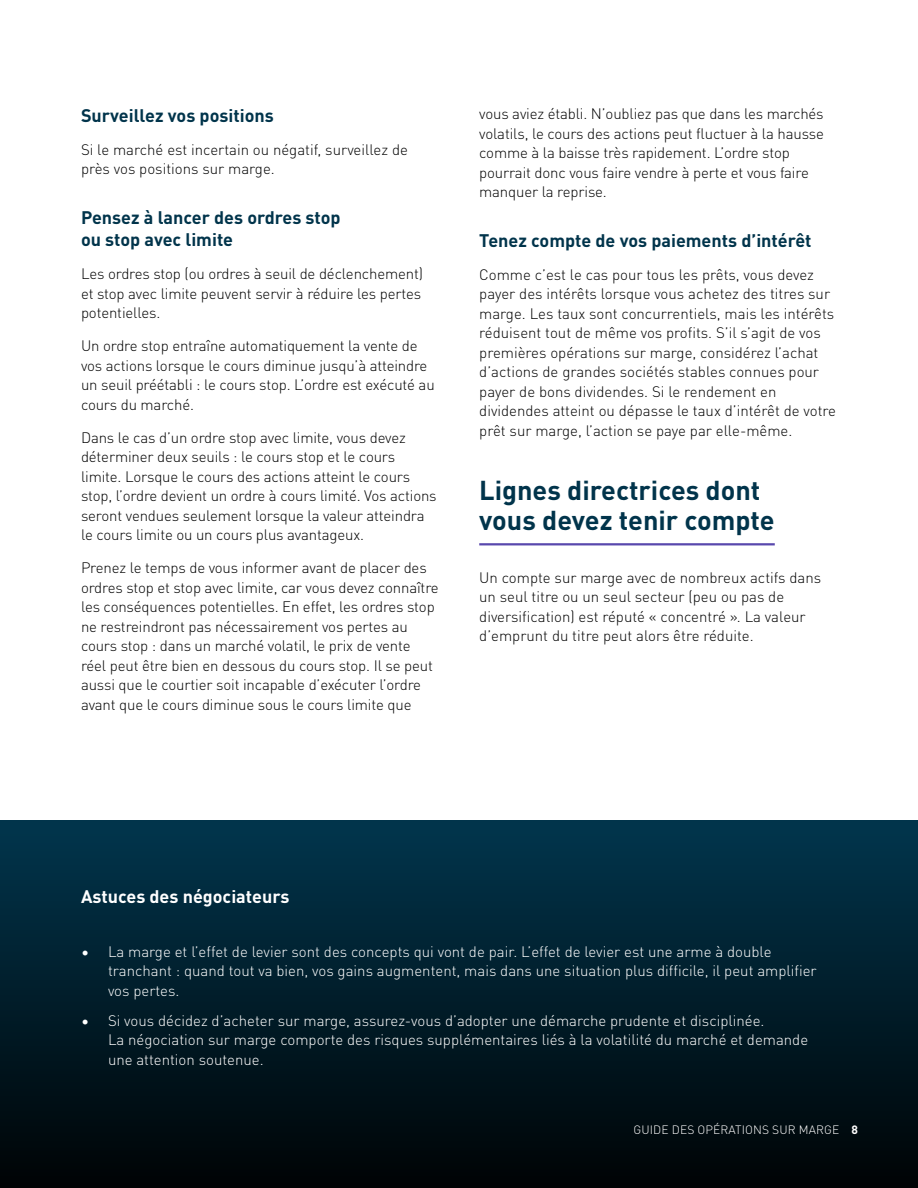
<style>
.page{position:relative;width:918px;height:1188px;background:#fff}
.page>*{position:absolute;margin:0;border:0;box-sizing:border-box;transform-origin:0 0}
.Header2_2col_rule{font:700 27px/30px "DIN Pro";color:#01344b}
.Header3_2col{font:700 18px/22.5px "DIN Pro";color:#01344b}
.Header2_1col{font:700 18px "DIN Pro";color:#fff}
.Body_text_2col{font:300 15px/19.5px "DIN Pro";letter-spacing:-.01em;color:#000}
.Bullets_-_Mandarin{font:300 15px/19.5px "DIN Pro";color:#fff}
.Folio{font:300 12px "DIN Pro";letter-spacing:.01em;color:#fff}
.s1{font-weight:700}
</style>
<div class="page">
<div style="left:0;top:821px;width:918px;height:367px;background:linear-gradient(to bottom,#01354d,#000304)"></div>
<hr style="left:479px;top:543px;width:296px;height:2px;background:#5948ad">
<h3 class="Header3_2col" style="left:81px;top:103px;width:194px">Surveillez vos positions</h3>
<p class="Body_text_2col" style="left:81px;top:139px;width:329px">Si le marché est incertain ou négatif, surveillez de près vos positions sur marge.</p>
<h3 class="Header3_2col" style="left:81px;top:205px;width:261px">Pensez à lancer des ordres stop ou stop avec limite</h3>
<p class="Body_text_2col" style="left:81px;top:263px;width:344px;text-align:justify">Les ordres stop (ou ordres à seuil de déclenchement) et stop avec limite peuvent servir à réduire les pertes potentielles.</p>
<p class="Body_text_2col" style="left:81px;top:335px;width:355px">U n ordre stop entraîne automatiquement la vente de vos actions lorsque le cours diminue jusqu’à atteindre un seuil préétabli : le cours stop. L’ordre est exécuté au cours du marché.</p>
<p class="Body_text_2col" style="left:81px;top:427px;width:357px">Dans le cas d’un ordre stop avec limite, vous devez déterminer deux seuils : le cours stop et le cours limite. Lorsque le cours des actions atteint le cours stop, l’ordre devient un ordre à cours limité. Vos actions seront vendues seulement lorsque la valeur atteindra le cours limite ou un cours plus avantageux.</p>
<p class="Body_text_2col" style="left:81px;top:557px;width:359px">Prenez le temps de vous informer avant de placer des ordres stop et stop avec limite, car vous devez connaître les conséquences potentielles. En effet, les ordres stop ne restreindront pas nécessairement vos pertes au cours stop : dans un marché volatil, le prix de vente réel peut être bien en dessous du cours stop. I l se peut aussi que le courtier soit incapable d’exécuter l’ordre avant que le cours diminue sous le cours limite que</p>
<p class="Body_text_2col" style="left:479px;top:103px;width:346px">vous aviez établi. N ’oubliez pas que dans les marchés volatils, le cours des actions peut fluctuer à la hausse comme à la baisse très rapidement. L’ordre stop pourrait donc vous faire vendre à perte et vous faire manquer la reprise.</p>
<h3 class="Header3_2col" style="left:479px;top:228px;width:334px">Tenez compte de vos paiements d’intérêt</h3>
<p class="Body_text_2col" style="left:479px;top:264px;width:358px">Comme c’est le cas pour tous les prêts, vous devez payer des intérêts lorsque vous achetez des titres sur marge. Les taux sont concurrentiels, mais les intérêts réduisent tout de même vos profits. S’il s’agit de vos premières opérations sur marge, considérez l’achat d’actions de grandes sociétés stables connues pour payer de bons dividendes. Si le rendement en dividendes atteint ou dépasse le taux d’intérêt de votre prêt sur marge, l’action se paye par elle-même.</p>
<h2 class="Header2_2col_rule" style="left:479px;top:473px;width:297px">Lignes directrices dont vous devez tenir compte</h2>
<p class="Body_text_2col" style="left:479px;top:567px;width:343px">U n compte sur marge avec de nombreux actifs dans un seul titre ou un seul secteur (peu ou pas de diversification) est réputé « concentré ». La valeur d’emprunt du titre peut alors être réduite.</p>
<h2 class="Header2_1col" style="left:81px;top:883px;width:210px">Astuces des négociateurs</h2>
<p class="Bullets_-_Mandarin" style="left:108px;top:940px;width:710px;text-indent:-27px">• La marge et l’effet de levier sont des concepts qui vont de pair. L’effet de levier est une arme à double tranchant : quand tout va bien, vos gains augmentent, mais dans une situation plus difficile, il peut amplifier vos pertes.</p>
<p class="Bullets_-_Mandarin" style="left:108px;top:1010px;width:702px;text-indent:-27px">• Si vous décidez d’acheter sur marge, assurez-vous d’adopter une démarche prudente et disciplinée.<br>La négociation sur marge comporte des risques supplémentaires liés à la volatilité du marché et demande une attention soutenue.</p>
<p class="Folio" style="left:633px;top:1121px;width:226px">Guide des opérations sur marge <span class="s1">8</span></p>
</div>
